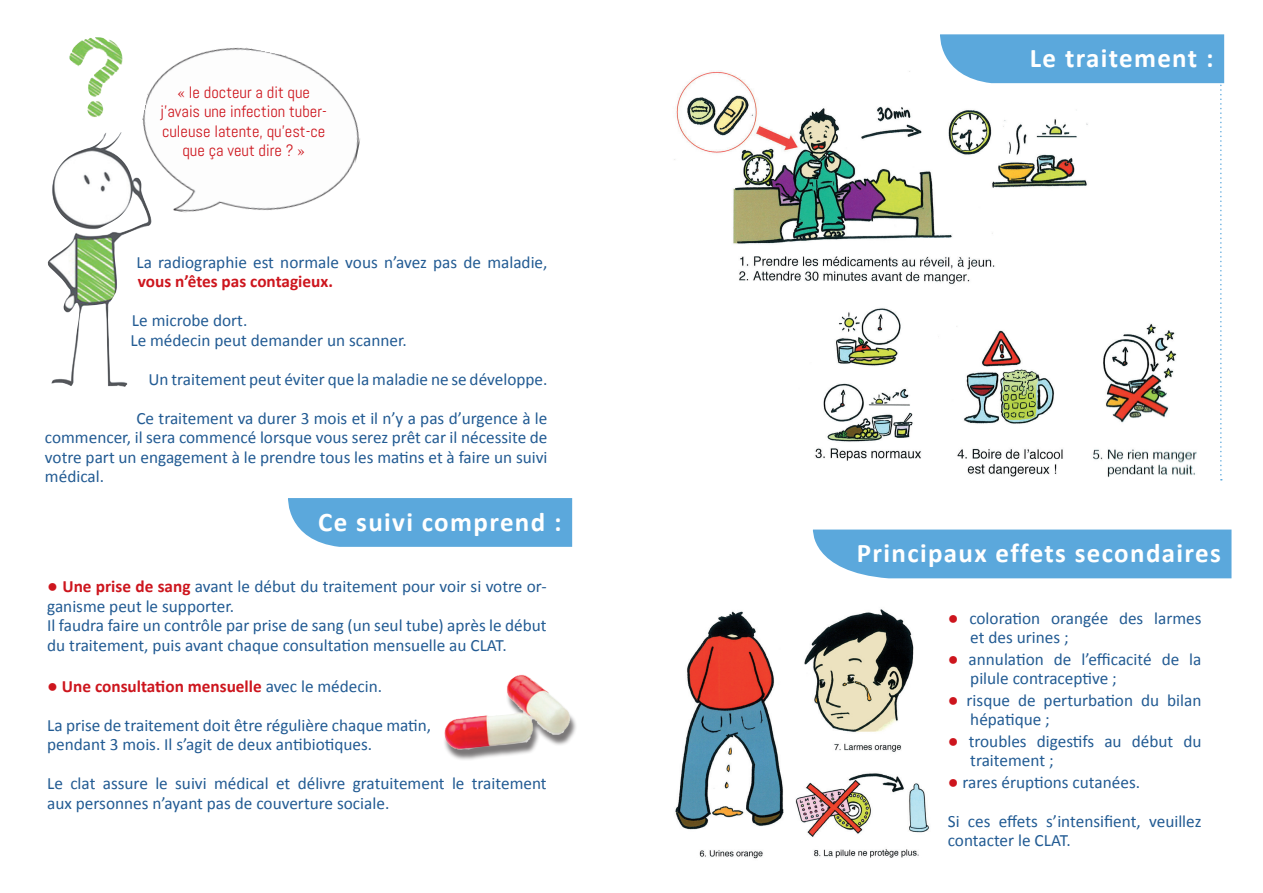
<style>
.page{position:relative;width:1263px;height:893px;background:#fff}
.page>*{position:absolute;margin:0;border:0;box-sizing:border-box;transform-origin:0 0}
.t1{font:700 27px "Calibri";letter-spacing:.05em;color:#fff}
.t2{font:17.25px/19.5px "Calibri";color:#225b93}
.t3{font:700 17.25px "Calibri";color:#cd151d}
.t4{font:16.5px/19.5px "Abel";color:#cd151d;text-align:center}
.s1{font-family:"Arial";font-size:18px;color:#cd151d}
.s2{font-weight:700;color:#cd151d}
.s3{font-family:"Arial";font-weight:400;font-size:18px}
.s4{font-weight:400;color:#225b93}
</style>
<div class="page">
<svg style="left:288px;top:498px;width:284px;height:49px;background:#62abdd"></svg>
<img style="left:47px;top:37px;width:81px;height:350px">
<img style="left:126px;top:37px;width:234px;height:207px">
<img style="left:815px;top:308px;width:106px;height:153px">
<div style="left:812px;top:530px;width:419px;height:48px;background:#5ba8dc"></div>
<img style="left:675px;top:609px;width:255px;height:250px">
<div style="left:443px;top:678px;width:135px;height:84px;background:#231f20;opacity:.6"></div>
<img style="left:443px;top:674px;width:128px;height:76px">
<img style="left:674px;top:71px;width:264px;height:211px">
<svg style="left:938px;top:34px;width:286px;height:446px"></svg>
<p class="t4" style="left:160px;top:82px;width:168px">« le docteur a dit que j’avais une infection tuber&shy;culeuse latente, qu’est-ce que ça veut dire ? »</p>
<p class="t2" style="left:136px;top:253px;width:412px">La radiographie est normale vous n’avez pas de maladie,</p>
<p class="t3" style="left:138px;top:271px;width:196px">vous n’êtes pas contagieux.</p>
<p class="t2" style="left:130px;top:311px;width:278px">Le microbe dort.<br>Le médecin peut demander un scanner.</p>
<p class="t2" style="left:148px;top:370px;width:400px">Un traitement peut éviter que la maladie ne se développe.</p>
<p class="t2" style="left:45px;top:409px;width:504px;text-align:justify;text-indent:91px">Ce traitement va durer 3 mois et il n’y a pas d’urgence à le commencer, il sera commencé lorsque vous serez prêt car il nécessite de votre part un engagement à le prendre tous les matins et à faire un suivi médical.</p>
<h1 class="t1" style="left:318px;top:504px;width:245px">Ce suivi comprend :</h1>
<p class="t2" style="left:47px;top:577px;width:501px"><span class="s1">●</span> <span class="s2">Une prise de sang</span> avant le début du traitement pour voir si votre or&shy;ganisme peut le supporter.<br>Il faudra faire un contrôle par prise de sang (un seul tube) après le début du traitement, puis avant chaque consultation mensuelle au CLAT.</p>
<p class="t3" style="left:47px;top:675px;width:336px"><span class="s3">●</span> Une consultation mensuelle <span class="s4">avec le médecin.</span></p>
<p class="t2" style="left:47px;top:715px;width:385px">La prise de traitement doit être régulière chaque matin, pendant 3 mois. Il s’agit de deux antibiotiques.</p>
<p class="t2" style="left:47px;top:774px;width:501px">Le clat assure le suivi médical et délivre gratuitement le traitement aux personnes n’ayant pas de couverture sociale.</p>
<h1 class="t1" style="left:1030px;top:41px;width:185px">Le traitement :</h1>
<h1 class="t1" style="left:857px;top:536px;width:365px">Principaux effets secondaires</h1>
<p class="t2" style="left:970px;top:608px;width:233px;text-indent:-22px"><span class="s1">●</span> coloration orangée des larmes et des urines ;</p>
<p class="t2" style="left:970px;top:649px;width:233px;text-indent:-22px"><span class="s1">●</span> annulation de l’efficacité de la pilule contraceptive ;</p>
<p class="t2" style="left:970px;top:690px;width:233px;text-indent:-22px"><span class="s1">●</span> risque de perturbation du bilan hépatique ;</p>
<p class="t2" style="left:970px;top:731px;width:233px;text-indent:-22px"><span class="s1">●</span> troubles digestifs au début du traitement ;</p>
<p class="t2" style="left:948px;top:772px;width:194px"><span class="s1">●</span> rares éruptions cutanées.</p>
<p class="t2" style="left:948px;top:811px;width:255px">Si ces effets s’intensifient, veuillez contacter le CLAT.</p>
</div>
